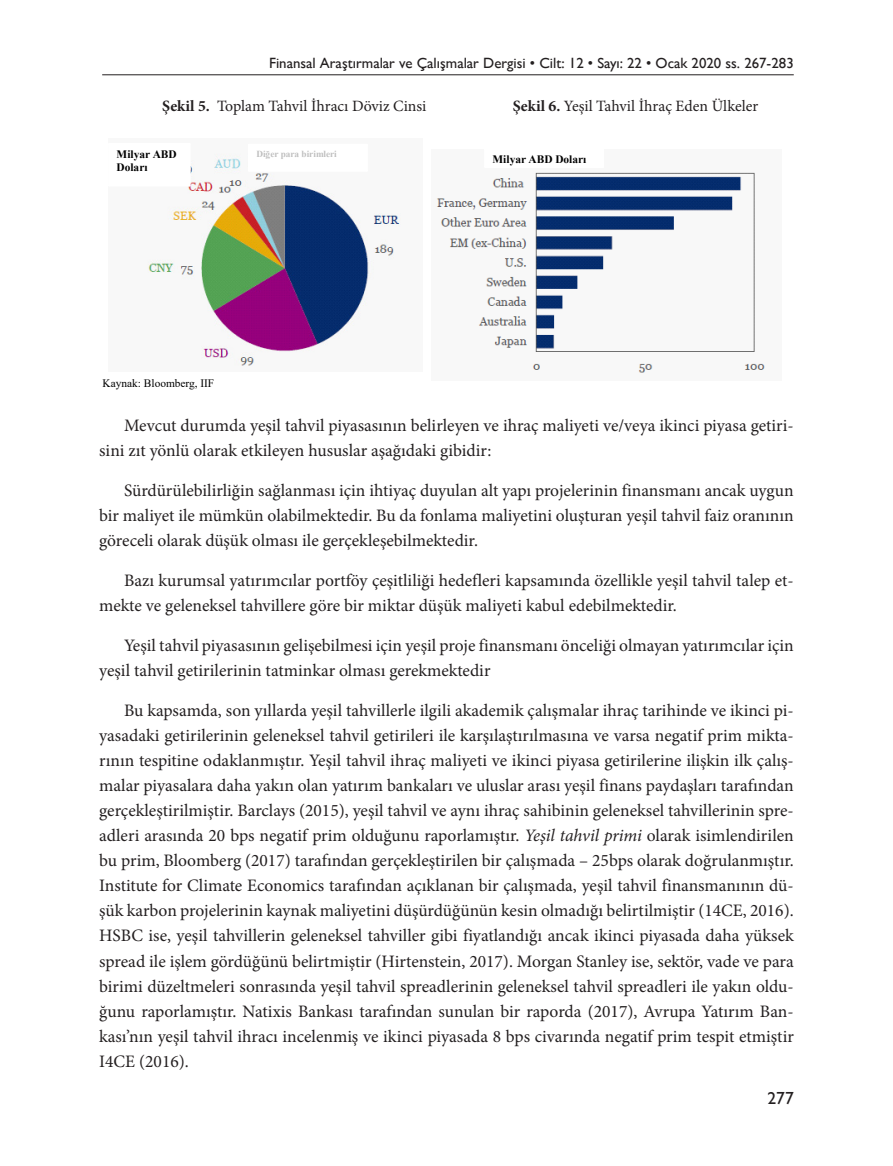
<style>
.page{position:relative;width:893px;height:1166px;background:#fff}
.page>*{position:absolute;margin:0;border:0;box-sizing:border-box;transform-origin:0 0}
.MNormal-TR{font:17.5px/25px "Minion Pro";color:#231f20}
.t1{font:17.5px "Gill Sans TR";color:#231f20}
.pictH{font:15.75px "Minion Pro";color:#231f20}
.t2{font:14.88px "Gill Sans TR";color:#231f20}
.t3{font:700 11.38px "Times New Roman";color:#000}
.t4{font:11.38px "Times New Roman";color:#000}
.t5{font:700 9.28px "Times New Roman";letter-spacing:-.005em;color:#bfbfbf}
.s1{font-weight:700}
.s2{font-style:italic}
</style>
<div class="page">
<hr style="left:102px;top:74px;width:692px;height:1px;background:#231f20">
<img style="left:436px;top:172px;width:329px;height:201px">
<img style="left:148px;top:154px;width:253px;height:212px">
<svg style="left:148px;top:154px;width:42px;height:32px"></svg>
<svg style="left:249px;top:154px;width:118px;height:17px"></svg>
<p class="t2" style="left:269px;top:54px;width:526px">Finansal Araştırmalar ve Çalışmalar Dergisi • Cilt: 12 • Sayı: 22 • Ocak 2020 ss. 267-283</p>
<p class="pictH" style="left:162px;top:95px;width:266px"><span class="s1">Şekil 5.</span> Toplam Tahvil İhracı Döviz Cinsi</p>
<p class="pictH" style="left:513px;top:95px;width:247px"><span class="s1">Şekil 6.</span> Yeşil Tahvil İhraç Eden Ülkeler</p>
<p class="t3" style="left:117px;top:146px;width:62px">Milyar ABD</p>
<p class="t3" style="left:492px;top:151px;width:95px">Milyar ABD Doları</p>
<p class="t3" style="left:117px;top:159px;width:33px">Doları</p>
<p class="t5" style="left:256px;top:147px;width:82px">Diğer para birimleri</p>
<p class="t4" style="left:103px;top:375px;width:113px">Kaynak: Bloomberg, IIF</p>
<p class="MNormal-TR" style="left:99px;top:413px;width:696px;text-indent:25px">Mevcut durumda yeşil tahvil piyasasının belirleyen ve ihraç maliyeti ve/veya ikinci piyasa getiri&shy;sini zıt yönlü olarak etkileyen hususlar aşağıdaki gibidir:</p>
<p class="MNormal-TR" style="left:99px;top:478px;width:696px;text-align:justify;text-indent:25px">Sürdürülebilirliğin sağlanması için ihtiyaç duyulan alt yapı projelerinin finansmanı ancak uygun bir maliyet ile mümkün olabilmektedir. Bu da fonlama maliyetini oluşturan yeşil tahvil faiz oranının göreceli olarak düşük olması ile gerçekleşebilmektedir.</p>
<p class="MNormal-TR" style="left:99px;top:568px;width:696px;text-indent:25px">Bazı kurumsal yatırımcılar portföy çeşitliliği hedefleri kapsamında özellikle yeşil tahvil talep et&shy;mekte ve geleneksel tahvillere göre bir miktar düşük maliyeti kabul edebilmektedir.</p>
<p class="MNormal-TR" style="left:99px;top:633px;width:696px;text-indent:25px">Yeşil tahvil piyasasının gelişebilmesi için yeşil proje finansmanı önceliği olmayan yatırımcılar için yeşil tahvil getirilerinin tatminkar olması gerekmektedir</p>
<p class="MNormal-TR" style="left:99px;top:698px;width:696px;text-align:justify;text-indent:25px">Bu kapsamda, son yıllarda yeşil tahvillerle ilgili akademik çalışmalar ihraç tarihinde ve ikinci pi&shy;yasadaki getirilerinin geleneksel tahvil getirileri ile karşılaştırılmasına ve varsa negatif prim mikta&shy;rının tespitine odaklanmıştır. Yeşil tahvil ihraç maliyeti ve ikinci piyasa getirilerine ilişkin ilk çalış&shy;malar piyasalara daha yakın olan yatırım bankaları ve uluslar arası yeşil finans paydaşları tarafından gerçekleştirilmiştir. Barclays (2015), yeşil tahvil ve aynı ihraç sahibinin geleneksel tahvillerinin spre&shy;adleri arasında 20 bps negatif prim olduğunu raporlamıştır. <span class="s2">Yeşil tahvil primi</span> olarak isimlendirilen bu prim, Bloomberg (2017) tarafından gerçekleştirilen bir çalışmada – 25bps olarak doğrulanmıştır.<br>Institute for Climate Economics tarafından açıklanan bir çalışmada, yeşil tahvil finansmanının dü&shy;şük karbon projelerinin kaynak maliyetini düşürdüğünün kesin olmadığı belirtilmiştir (14CE, 2016).<br>HSBC ise, yeşil tahvillerin geleneksel tahviller gibi fiyatlandığı ancak ikinci piyasada daha yüksek spread ile işlem gördüğünü belirtmiştir (Hirtenstein, 2017). Morgan Stanley ise, sektör, vade ve para birimi düzeltmeleri sonrasında yeşil tahvil spreadlerinin geleneksel tahvil spreadleri ile yakın oldu&shy;ğunu raporlamıştır. Natixis Bankası tarafından sunulan bir raporda (2017), Avrupa Yatırım Ban&shy;kası’nın yeşil tahvil ihracı incelenmiş ve ikinci piyasada 8 bps civarında negatif prim tespit etmiştir I4CE (2016).</p>
<p class="t1" style="left:767px;top:1087px;width:28px">277</p>
</div>
